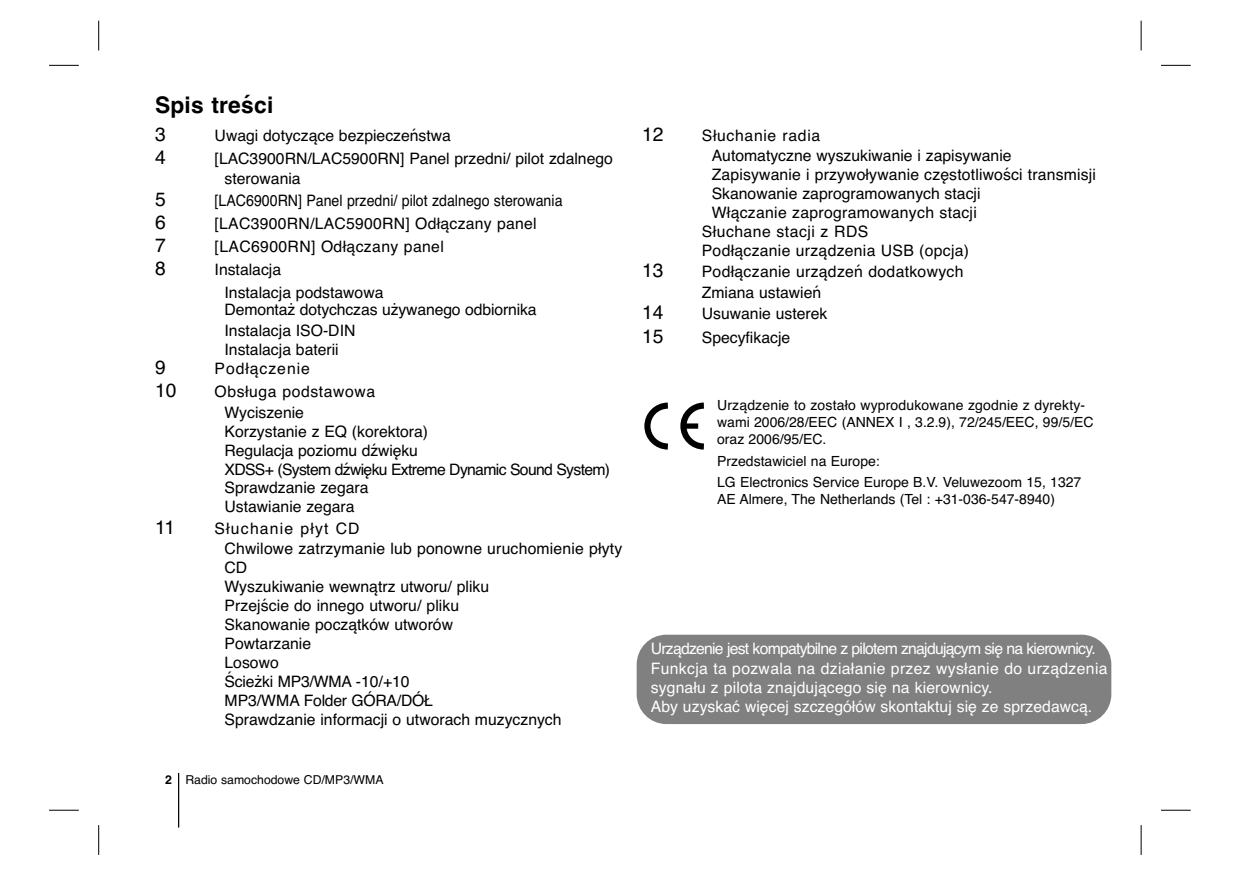
<style>
.page{position:relative;width:1241px;height:874px;background:#fff}
.page>*{position:absolute;margin:0;border:0;box-sizing:border-box;transform-origin:0 0}
.t1{font:700 22.75px "Helvetica CE";letter-spacing:.01em;color:#000}
.t2{font:19.25px "Helvetica CE";color:#000}
.t3{font:15.75px/18.9px "Helvetica CE";color:#000}
.t4{font:15.75px/19.2px "Helvetica CE";letter-spacing:.005em;color:#fff}
.t5{font:15.75px/20.5px "Helvetica CE";letter-spacing:.02em;color:#000}
.t6{font:15.75px "Helvetica CE";color:#000;scale:.9 1}
.t7{font:15.75px/20.5px "Helvetica CE";letter-spacing:.035em;color:#000}
.t8{font:15.75px "Helvetica CE";letter-spacing:.025em;color:#000}
.t9{font:15.75px "Helvetica CE";letter-spacing:.03em;color:#000}
.t10{font:15.75px "Helvetica CE";letter-spacing:.06em;color:#000}
.t11{font:14px/16.8px "Helvetica CE";color:#000}
.t12{font:12.25px "Helvetica CE";color:#000}
.s1{font-weight:700}
</style>
<div class="page">
<svg style="left:98px;top:21px;width:1px;height:29px"></svg>
<hr style="left:49px;top:65px;width:30px;height:1px;background:#000">
<hr style="left:49px;top:809px;width:30px;height:1px;background:#000">
<hr style="left:98px;top:824px;width:1px;height:30px;background:#000">
<svg style="left:1140px;top:21px;width:1px;height:29px"></svg>
<hr style="left:1160px;top:65px;width:30px;height:1px;background:#000">
<hr style="left:1140px;top:824px;width:1px;height:30px;background:#000">
<hr style="left:1160px;top:809px;width:30px;height:1px;background:#000">
<hr style="left:178px;top:772px;width:1px;height:55px;background:#000">
<svg style="left:644px;top:402px;width:60px;height:48px"></svg>
<div style="left:683px;top:423px;width:15px;height:5px;background:#000"></div>
<div style="left:636px;top:634px;width:475px;height:89px;background:#808080;border-radius:30px"></div>
<h1 class="t1" style="left:155px;top:97px;width:120px">Spis treści</h1>
<p class="t2" style="left:155px;top:127px;width:12px">3</p>
<p class="t3" style="left:214px;top:127px;width:238px">Uwagi dotyczące bezpieczeństwa</p>
<p class="t2" style="left:155px;top:150px;width:12px">4</p>
<p class="t3" style="left:224px;top:150px;width:390px;line-height:20.5px;text-indent:-10px">[LAC3900RN/LAC5900RN] Panel przedni/ pilot zdalnego sterowania</p>
<p class="t2" style="left:155px;top:192px;width:12px">5</p>
<p class="t6" style="left:214px;top:194px;width:388px">[LAC6900RN] Panel przedni/ pilot zdalnego sterowania</p>
<p class="t2" style="left:155px;top:215px;width:12px">6</p>
<p class="t3" style="left:214px;top:215px;width:323px">[LAC3900RN/LAC5900RN] Odłączany panel</p>
<p class="t2" style="left:155px;top:238px;width:12px">7</p>
<p class="t8" style="left:214px;top:241px;width:231px">[LAC6900RN] Odłączany panel</p>
<p class="t2" style="left:155px;top:261px;width:12px">8</p>
<p class="t3" style="left:224px;top:260px;width:160px;line-height:22.6px;text-indent:-10px">Instalacja<br>Instalacja podstawowa</p>
<p class="t3" style="left:224px;top:300px;width:313px;line-height:21px">Demontaż dotychczas używanego odbiornika<br>Instalacja ISO-DIN</p>
<p class="t3" style="left:224px;top:341px;width:116px">Instalacja baterii</p>
<p class="t2" style="left:155px;top:360px;width:12px">9</p>
<p class="t10" style="left:214px;top:362px;width:97px">Podłączenie</p>
<p class="t2" style="left:155px;top:383px;width:23px">10</p>
<p class="t7" style="left:224px;top:383px;width:152px;text-indent:-10px">Obsługa podstawowa<br>Wyciszenie</p>
<p class="t3" style="left:224px;top:423px;width:387px">Korzystanie z EQ (korektora)<br>Regulacja poziomu dźwięku<br>XDSS+ (System dźwięku Extreme Dynamic Sound System)<br>Sprawdzanie zegara<br>Ustawianie zegara</p>
<p class="t2" style="left:155px;top:519px;width:21px">11</p>
<p class="t3" style="left:224px;top:519px;width:399px;line-height:20.5px;text-indent:-10px">Słuchanie płyt CD<br>Chwilowe zatrzymanie lub ponowne uruchomienie płyty</p>
<p class="t3" style="left:224px;top:559px;width:338px">CD<br>Wyszukiwanie wewnątrz utworu/ pliku<br>Przejście do innego utworu/ pliku<br>Skanowanie początków utworów<br>Powtarzanie<br>Losowo<br>Ścieżki MP3/WMA -10/+10<br>MP3/WMA Folder GÓRA/DÓŁ<br>Sprawdzanie informacji o utworach muzycznych</p>
<p class="t12" style="left:165px;top:774px;width:220px"><span class="s1">2</span> Radio samochodowe CD/MP3/WMA</p>
<p class="t2" style="left:642px;top:127px;width:23px">12</p>
<p class="t3" style="left:711px;top:126px;width:301px;line-height:20.5px;text-indent:-10px">Słuchanie radia<br>Automatyczne wyszukiwanie i zapisywanie</p>
<p class="t3" style="left:711px;top:167px;width:385px">Zapisywanie i przywoływanie częstotliwości transmisji</p>
<p class="t3" style="left:711px;top:186px;width:270px">Skanowanie zaprogramowanych stacji</p>
<p class="t5" style="left:711px;top:204px;width:266px">Włączanie zaprogramowanych stacji</p>
<p class="t9" style="left:701px;top:225px;width:168px">Słuchane stacji z RDS</p>
<p class="t5" style="left:701px;top:241px;width:269px">Podłączanie urządzenia USB (opcja)</p>
<p class="t2" style="left:642px;top:263px;width:23px">13</p>
<p class="t5" style="left:701px;top:263px;width:263px">Podłączanie urządzeń dodatkowych<br>Zmiana ustawień</p>
<p class="t2" style="left:642px;top:305px;width:23px">14</p>
<p class="t3" style="left:701px;top:306px;width:127px">Usuwanie usterek</p>
<p class="t2" style="left:642px;top:328px;width:23px">15</p>
<p class="t3" style="left:701px;top:329px;width:90px">Specyfikacje</p>
<p class="t11" style="left:717px;top:398px;width:378px">Urządzenie to zostało wyprodukowane zgodnie z dyrekty&shy;wami 2006/28/EEC (ANNEX I , 3.2.9), 72/245/EEC, 99/5/EC oraz 2006/95/EC.</p>
<p class="t11" style="left:717px;top:451px;width:365px;line-height:21.7px">Przedstawiciel na Europe:<br>LG Electronics Service Europe B.V. Veluwezoom 15, 1327</p>
<p class="t11" style="left:717px;top:492px;width:339px">AE Almere, The Netherlands (Tel : +31-036-547-8940)</p>
<p class="t4" style="left:650px;top:640px;width:458px">Urządzenie jest kompatybilne z pilotem znajdującym się na kierownicy.<br>Funkcja ta pozwala na działanie przez wysłanie do urządzenia sygnału z pilota znajdującego się na kierownicy.<br>Aby uzyskać więcej szczegółów skontaktuj się ze sprzedawcą.</p>
</div>
